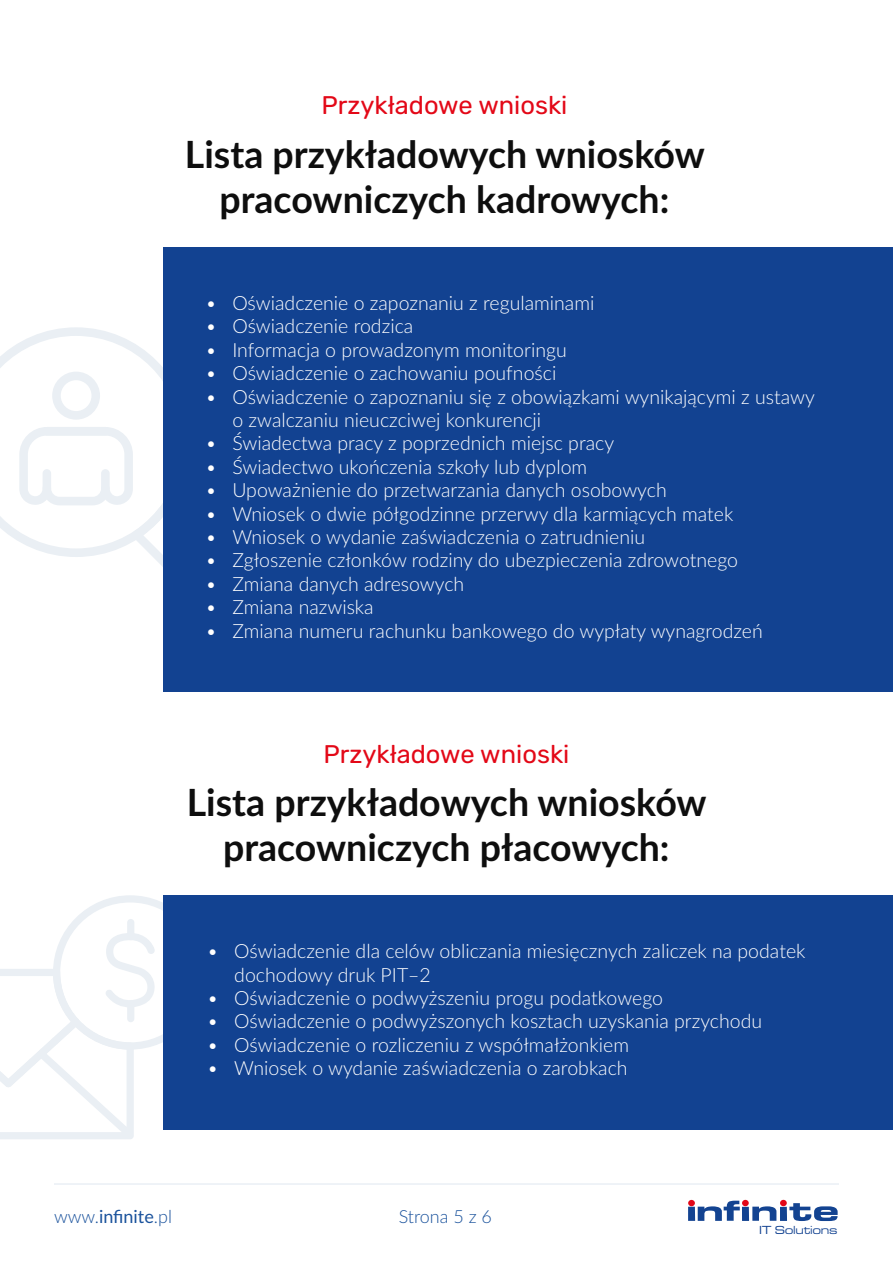
<style>
.page{position:relative;width:893px;height:1263px;background:#fff}
.page>*{position:absolute;margin:0;border:0;box-sizing:border-box;transform-origin:0 0}
.t1{font:700 37.5px/45px "Lato";color:#0e0e0e;text-align:center}
.t2{font:300 25.5px "Rubik";color:#e30817}
.t3{font:300 19.5px/23.4px "Lato";color:#fff}
.t4{font:18px "Lato";color:#1a529c}
.t5{font:300 18px "Lato";color:#1a529c}
.t6{font:12.15px "Microgramma D Medi Exte";letter-spacing:.025em;color:#134391}
.s1{font-weight:300}
</style>
<div class="page">
<svg style="left:0;top:327px;width:164px;height:284px"></svg>
<div style="left:164px;top:247px;width:729px;height:444px;background:#124291"></div>
<svg style="left:0;top:895px;width:164px;height:244px"></svg>
<div style="left:164px;top:895px;width:729px;height:235px;background:#124291"></div>
<svg style="left:698px;top:1201px;width:42px;height:20px"></svg>
<svg style="left:752px;top:1206px;width:24px;height:15px"></svg>
<svg style="left:789px;top:1203px;width:49px;height:18px"></svg>
<div style="left:688px;top:1207px;width:7px;height:14px;background:#134391"></div>
<div style="left:742px;top:1207px;width:7px;height:14px;background:#134391"></div>
<div style="left:780px;top:1207px;width:7px;height:14px;background:#134391"></div>
<div style="left:688px;top:1200px;width:7px;height:6px;background:#e20717;border-radius:50%"></div>
<div style="left:742px;top:1200px;width:7px;height:6px;background:#e20717;border-radius:50%"></div>
<div style="left:780px;top:1200px;width:7px;height:6px;background:#e20717;border-radius:50%"></div>
<hr style="left:54px;top:1183px;width:785px;height:2px;background:#eaeff5">
<h2 class="t2" style="left:322px;top:91px;width:247px">Przykładowe wnioski</h2>
<h1 class="t1" style="left:185px;top:130px;width:521px">Lista przykładowych wniosków pracowniczych kadrowych:</h1>
<p class="t3" style="left:205px;top:291px;width:390px">• Oświadczenie o zapoznaniu z regulaminami</p>
<p class="t3" style="left:205px;top:314px;width:209px">• Oświadczenie rodzica</p>
<p class="t3" style="left:205px;top:337px;width:363px">• Informacja o prowadzonym monitoringu</p>
<p class="t3" style="left:205px;top:361px;width:352px">• Oświadczenie o zachowaniu poufności</p>
<p class="t3" style="left:232px;top:384px;width:584px;text-indent:-27px">• Oświadczenie o zapoznaniu się z obowiązkami wynikającymi z ustawy o zwalczaniu nieuczciwej konkurencji</p>
<p class="t3" style="left:205px;top:431px;width:410px">• Świadectwa pracy z poprzednich miejsc pracy</p>
<p class="t3" style="left:205px;top:454px;width:383px">• Świadectwo ukończenia szkoły lub dyplom</p>
<p class="t3" style="left:205px;top:478px;width:463px">• Upoważnienie do przetwarzania danych osobowych</p>
<p class="t3" style="left:205px;top:501px;width:529px">• Wniosek o dwie półgodzinne przerwy dla karmiących matek</p>
<p class="t3" style="left:205px;top:525px;width:441px">• Wniosek o wydanie zaświadczenia o zatrudnieniu</p>
<p class="t3" style="left:205px;top:548px;width:534px">• Zgłoszenie członków rodziny do ubezpieczenia zdrowotnego</p>
<p class="t3" style="left:205px;top:571px;width:260px">• Zmiana danych adresowych</p>
<p class="t3" style="left:205px;top:595px;width:170px">• Zmiana nazwiska</p>
<p class="t3" style="left:205px;top:618px;width:559px">• Zmiana numeru rachunku bankowego do wypłaty wynagrodzeń</p>
<h2 class="t2" style="left:323px;top:739px;width:247px">Przykładowe wnioski</h2>
<h1 class="t1" style="left:187px;top:778px;width:521px">Lista przykładowych wniosków pracowniczych płacowych:</h1>
<p class="t3" style="left:234px;top:939px;width:573px;text-indent:-27px">• Oświadczenie dla celów obliczania miesięcznych zaliczek na podatek dochodowy druk PIT–2</p>
<p class="t3" style="left:207px;top:985px;width:457px">• Oświadczenie o podwyższeniu progu podatkowego</p>
<p class="t3" style="left:207px;top:1009px;width:556px">• Oświadczenie o podwyższonych kosztach uzyskania przychodu</p>
<p class="t3" style="left:207px;top:1032px;width:423px">• Oświadczenie o rozliczeniu z współmałżonkiem</p>
<p class="t3" style="left:207px;top:1056px;width:422px">• Wniosek o wydanie zaświadczenia o zarobkach</p>
<p class="t4" style="left:54px;top:1204px;width:119px"><span class="s1">www.</span>infinite<span class="s1">.pl</span></p>
<p class="t5" style="left:399px;top:1204px;width:95px">Strona 5 z 6</p>
<p class="t6" style="left:759px;top:1222px;width:79px">IT Solutions</p>
</div>
